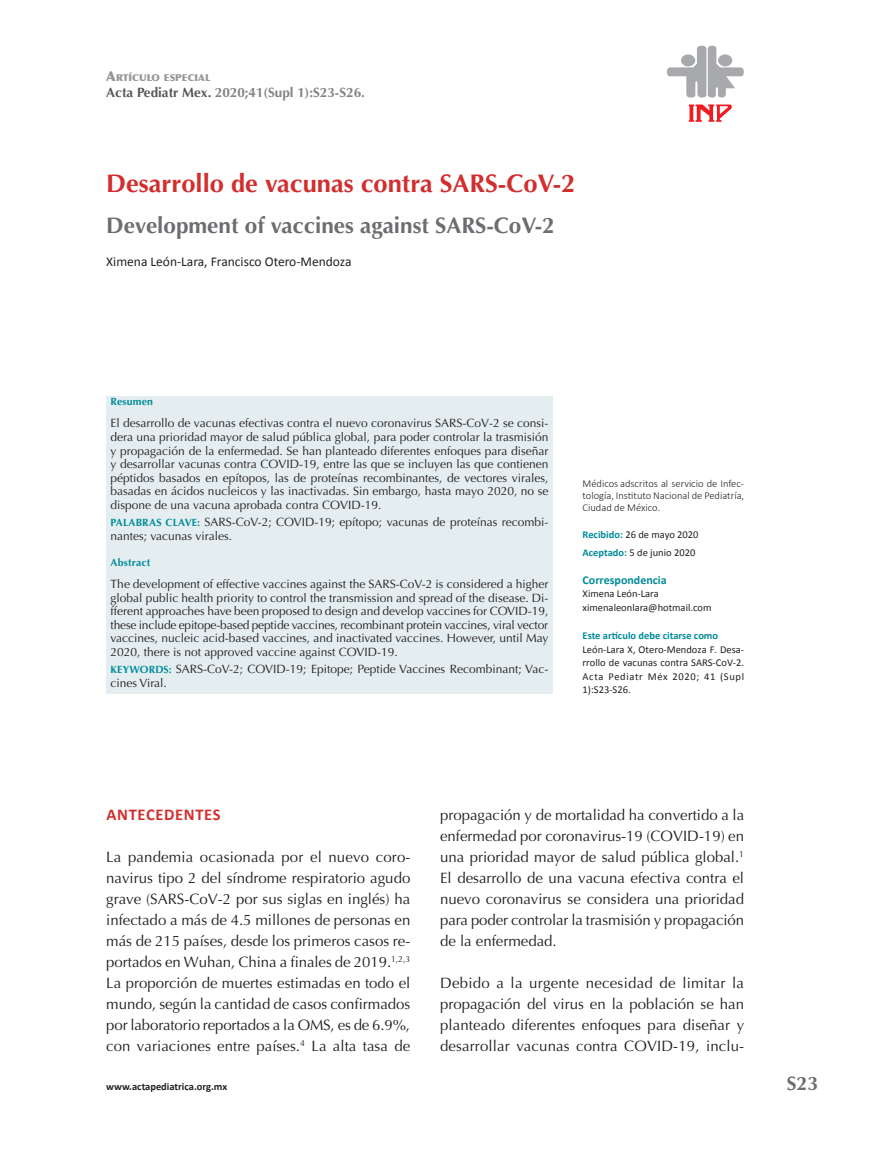
<style>
.page{position:relative;width:893px;height:1149px;background:#fff}
.page>*{position:absolute;margin:0;border:0;box-sizing:border-box;transform-origin:0 0}
.t1{font:700 25.5px "Optima";color:#d22e2e}
.t2{font:700 22.5px "Optima";color:#6c6d70}
.t3{font:700 19.5px "Optima";color:#6c6d70}
.t4{font:700 16.5px "Calibri";letter-spacing:.04em;color:#d22e2e}
.t5{font:15px/21px "Optima";letter-spacing:.005em;color:#231f20;text-align:justify}
.t6{font:700 13.5px "Optima";color:#808285}
.t7{font:13.5px "Calibri";color:#231f20}
.t8{font:12px/13.5px "Optima";color:#231f20;text-align:justify}
.t9{font:700 12px "Calibri";color:#008b9a}
.t10{font:10.5px/13.5px "Calibri";color:#231f20}
.t11{font:300 10.5px/12px "Calibri";color:#231f20;text-align:justify}
.t12{font:700 10.5px "Calibri";color:#008b9a}
.t13{font:700 10.5px "Calibri";color:#231f20}
.t14{font:700 10.5px "Optima";letter-spacing:.02em;color:#008b9a}
.t15{font:900 9.45px "Optima";color:#939598}
.s1{font-size:13.5px}
.s2{color:#57585a}
.s3{font-weight:700;font-size:10.5px;color:#008b9a}
.s4{font-weight:700;color:#008b9a}
</style>
<div class="page">
<svg style="left:689px;top:104px;width:43px;height:18px"></svg>
<svg style="left:667px;top:45px;width:77px;height:53px"></svg>
<div style="left:718px;top:54px;width:14px;height:12px;background:#a8a9ad;border-radius:50%"></div>
<div style="left:106px;top:395px;width:447px;height:298px;background:#e4eef0"></div>
<p class="t15" style="left:106px;top:72px;width:106px"><span class="s1">A</span>RTÍCULO ESPECIAL</p>
<p class="t6" style="left:106px;top:84px;width:260px"><span class="s2">Acta Pediatr Mex.</span> 2020;41(Supl 1):S23-S26.</p>
<h1 class="t1" style="left:106px;top:168px;width:471px">Desarrollo de vacunas contra SARS-CoV-2</h1>
<h2 class="t2" style="left:106px;top:212px;width:450px">Development of vaccines against SARS-CoV-2</h2>
<p class="t7" style="left:106px;top:253px;width:247px">Ximena León-Lara, Francisco Otero-Mendoza</p>
<p class="t14" style="left:111px;top:395px;width:44px">Resumen</p>
<p class="t8" style="left:111px;top:416px;width:439px">El desarrollo de vacunas efectivas contra el nuevo coronavirus SARS-CoV-2 se consi&shy;dera una prioridad mayor de salud pública global, para poder controlar la trasmisión y propagación de la enfermedad. Se han planteado diferentes enfoques para diseñar y desarrollar vacunas contra COVID-19, entre las que se incluyen las que contienen péptidos basados en epítopos, las de proteínas recombinantes, de vectores virales, basadas en ácidos nucleicos y las inactivadas. Sin embargo, hasta mayo 2020, no se dispone de una vacuna aprobada contra COVID-19.</p>
<p class="t8" style="left:111px;top:515px;width:439px"><span class="s3">PALABRAS CLAVE:</span> SARS-CoV-2; COVID-19; epítopo; vacunas de proteínas recombi&shy;nantes; vacunas virales.</p>
<p class="t14" style="left:111px;top:556px;width:41px">Abstract</p>
<p class="t8" style="left:111px;top:577px;width:440px">The development of effective vaccines against the SARS-CoV-2 is considered a higher global public health priority to control the transmission and spread of the disease. Di&shy;fferent approaches have been proposed to design and develop vaccines for COVID-19, these include epitope-based peptide vaccines, recombinant protein vaccines, viral vector vaccines, nucleic acid-based vaccines, and inactivated vaccines. However, until May 2020, there is not approved vaccine against COVID-19.</p>
<p class="t8" style="left:111px;top:662px;width:439px"><span class="s3">KEYWORDS:</span> SARS-CoV-2; COVID-19; Epitope; Peptide Vaccines Recombinant; Vac&shy;cines Viral.</p>
<p class="t11" style="left:583px;top:477px;width:163px">Médicos adscritos al servicio de Infec&shy;tología, Instituto Nacional de Pediatría, Ciudad de México.</p>
<p class="t10" style="left:583px;top:526px;width:117px;line-height:18px"><span class="s4">Recibido:</span> 26 de mayo 2020<br><span class="s4">Aceptado:</span> 5 de junio 2020</p>
<p class="t9" style="left:583px;top:572px;width:86px">Correspondencia</p>
<p class="t10" style="left:583px;top:587px;width:130px">Ximena León-Lara ximenaleonlara@hotmail.com</p>
<p class="t12" style="left:583px;top:629px;width:137px">Este artículo debe citarse como</p>
<p class="t10" style="left:583px;top:642px;width:163px;text-align:justify">León-Lara X, Otero-Mendoza F. Desa&shy;rrollo de vacunas contra SARS-CoV-2.<br>Acta Pediatr Méx 2020; 41 (Supl 1):S23-S26.</p>
<h3 class="t4" style="left:107px;top:803px;width:115px">ANTECEDENTES</h3>
<p class="t5" style="left:106px;top:846px;width:306px">La pandemia ocasionada por el nuevo coro&shy;navirus tipo 2 del síndrome respiratorio agudo grave (SARS-CoV-2 por sus siglas en inglés) ha infectado a más de 4.5 millones de personas en más de 215 países, desde los primeros casos re&shy;portados en Wuhan, China a finales de 2019.<sup>1,2,3<br></sup>La proporción de muertes estimadas en todo el mundo, según la cantidad de casos confirmados por laboratorio reportados a la OMS, es de 6.9%, con variaciones entre países.<sup>4</sup> La alta tasa de</p>
<p class="t5" style="left:440px;top:804px;width:306px">propagación y de mortalidad ha convertido a la enfermedad por coronavirus-19 (COVID-19) en una prioridad mayor de salud pública global.<sup>1<br></sup>El desarrollo de una vacuna efectiva contra el nuevo coronavirus se considera una prioridad para poder controlar la trasmisión y propagación de la enfermedad.</p>
<p class="t5" style="left:440px;top:972px;width:306px">Debido a la urgente necesidad de limitar la propagación del virus en la población se han planteado diferentes enfoques para diseñar y desarrollar vacunas contra COVID-19, inclu-</p>
<p class="t13" style="left:106px;top:1079px;width:122px">www.actapediatrica.org.mx</p>
<h3 class="t3" style="left:787px;top:1071px;width:33px">S23</h3>
</div>
